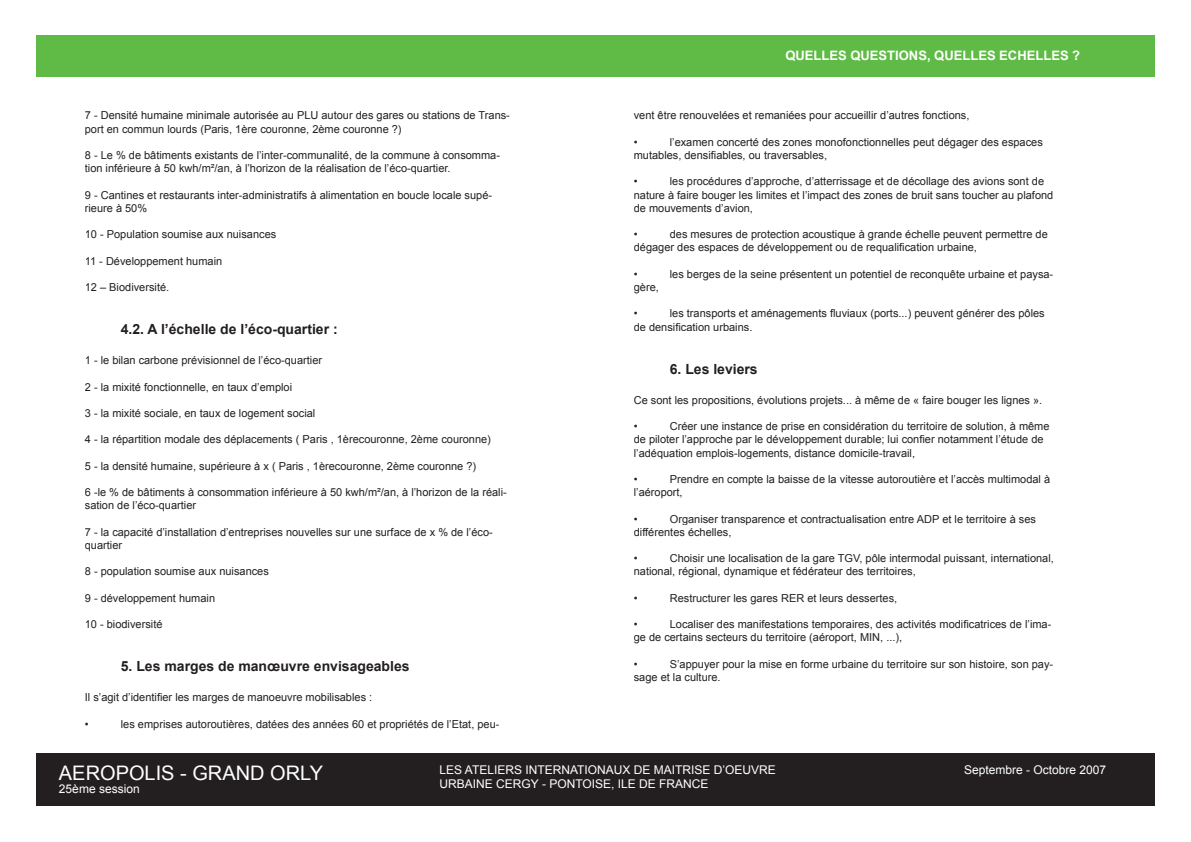
<style>
.page{position:relative;width:1191px;height:842px;background:#fff}
.page>*{position:absolute;margin:0;border:0;box-sizing:border-box;transform-origin:0 0}
.t1{font:20px "Arial";color:#fff}
.t2{font:700 14px "Arial";color:#231f20}
.t3{font:700 13px "Arial";color:#fff}
.t4{font:12px/14.4px "Arial";color:#fff}
.t5{font:11px/13.2px "Arial";color:#231f20}
</style>
<div class="page">
<div style="left:36px;top:753px;width:1119px;height:52px;background:#231f20"></div>
<div style="left:36px;top:35px;width:1119px;height:42px;background:#60bb46"></div>
<p class="t5" style="left:85px;top:109px;width:426px">7 - Densité humaine minimale autorisée au PLU autour des gares ou stations de Trans&shy;port en commun lourds (Paris, 1ère couronne, 2ème couronne ?)</p>
<p class="t5" style="left:85px;top:149px;width:417px">8 - Le % de bâtiments existants de l’inter-communalité, de la commune à consomma&shy;tion inférieure à 50 kwh/m²/an, à l’horizon de la réalisation de l’éco-quartier.</p>
<p class="t5" style="left:85px;top:188px;width:409px">9 - Cantines et restaurants inter-administratifs à alimentation en boucle locale supé&shy;rieure à 50%</p>
<p class="t5" style="left:85px;top:228px;width:193px">10 - Population soumise aux nuisances</p>
<p class="t5" style="left:85px;top:254px;width:139px">11 - Développement humain</p>
<p class="t5" style="left:85px;top:281px;width:86px">12 – Biodiversité.</p>
<p class="t2" style="left:121px;top:320px;width:218px">4.2. A l’échelle de l’éco-quartier :</p>
<p class="t5" style="left:85px;top:354px;width:239px">1 - le bilan carbone prévisionnel de l’éco-quartier</p>
<p class="t5" style="left:85px;top:380px;width:209px">2 - la mixité fonctionnelle, en taux d’emploi</p>
<p class="t5" style="left:85px;top:407px;width:232px">3 - la mixité sociale, en taux de logement social</p>
<p class="t5" style="left:85px;top:433px;width:407px">4 - la répartition modale des déplacements ( Paris , 1èrecouronne, 2ème couronne)</p>
<p class="t5" style="left:85px;top:459px;width:393px">5 - la densité humaine, supérieure à x ( Paris , 1èrecouronne, 2ème couronne ?)</p>
<p class="t5" style="left:85px;top:486px;width:423px">6 -le % de bâtiments à consommation inférieure à 50 kwh/m²/an, à l’horizon de la réali&shy;sation de l’éco-quartier</p>
<p class="t5" style="left:85px;top:525px;width:409px">7 - la capacité d’installation d’entreprises nouvelles sur une surface de x % de l’éco&shy;quartier</p>
<p class="t5" style="left:85px;top:565px;width:186px">8 - population soumise aux nuisances</p>
<p class="t5" style="left:85px;top:591px;width:132px">9 - développement humain</p>
<p class="t5" style="left:85px;top:618px;width:79px">10 - biodiversité</p>
<p class="t2" style="left:121px;top:657px;width:290px">5. Les marges de manœuvre envisageables</p>
<p class="t5" style="left:85px;top:691px;width:289px">Il s’agit d’identifier les marges de manoeuvre mobilisables :</p>
<p class="t5" style="left:85px;top:717px;width:5px">•</p>
<p class="t5" style="left:121px;top:717px;width:380px">les emprises autoroutières, datées des années 60 et propriétés de l’Etat, peu-</p>
<p class="t3" style="left:785px;top:47px;width:296px">QUELLES QUESTIONS, QUELLES ECHELLES ?</p>
<p class="t5" style="left:634px;top:109px;width:337px">vent être renouvelées et remaniées pour accueillir d’autres fonctions,</p>
<p class="t5" style="left:634px;top:135px;width:5px">•</p>
<p class="t5" style="left:634px;top:135px;width:410px;text-indent:36px">l’examen concerté des zones monofonctionnelles peut dégager des espaces mutables, densifiables, ou traversables,</p>
<p class="t5" style="left:634px;top:175px;width:5px">•</p>
<p class="t5" style="left:634px;top:175px;width:421px;text-indent:36px">les procédures d’approche, d’atterrissage et de décollage des avions sont de nature à faire bouger les limites et l’impact des zones de bruit sans toucher au plafond de mouvements d’avion,</p>
<p class="t5" style="left:634px;top:228px;width:5px">•</p>
<p class="t5" style="left:634px;top:228px;width:415px;text-indent:36px">des mesures de protection acoustique à grande échelle peuvent permettre de dégager des espaces de développement ou de requalification urbaine,</p>
<p class="t5" style="left:634px;top:267px;width:5px">•</p>
<p class="t5" style="left:670px;top:267px;width:385px">les berges de la seine présentent un potentiel de reconquête urbaine et paysa-</p>
<p class="t5" style="left:634px;top:281px;width:27px">gère,</p>
<p class="t5" style="left:634px;top:307px;width:5px">•</p>
<p class="t5" style="left:634px;top:307px;width:412px;text-indent:36px">les transports et aménagements fluviaux (ports...) peuvent générer des pôles de densification urbains.</p>
<p class="t2" style="left:670px;top:360px;width:89px">6. Les leviers</p>
<p class="t5" style="left:634px;top:393px;width:410px">Ce sont les propositions, évolutions projets... à même de « faire bouger les lignes ».</p>
<p class="t5" style="left:634px;top:420px;width:5px">•</p>
<p class="t5" style="left:634px;top:420px;width:417px;text-indent:36px">Créer une instance de prise en considération du territoire de solution, à même de piloter l’approche par le développement durable; lui confier notamment l’étude de l’adéquation emplois-logements, distance domicile-travail,</p>
<p class="t5" style="left:634px;top:473px;width:5px">•</p>
<p class="t5" style="left:634px;top:473px;width:418px;text-indent:36px">Prendre en compte la baisse de la vitesse autoroutière et l’accès multimodal à l’aéroport,</p>
<p class="t5" style="left:634px;top:512px;width:5px">•</p>
<p class="t5" style="left:634px;top:512px;width:404px;text-indent:36px">Organiser transparence et contractualisation entre ADP et le territoire à ses différentes échelles,</p>
<p class="t5" style="left:634px;top:552px;width:5px">•</p>
<p class="t5" style="left:634px;top:552px;width:421px;text-indent:36px">Choisir une localisation de la gare TGV, pôle intermodal puissant, international, national, régional, dynamique et fédérateur des territoires,</p>
<p class="t5" style="left:634px;top:591px;width:5px">•</p>
<p class="t5" style="left:670px;top:591px;width:229px">Restructurer les gares RER et leurs dessertes,</p>
<p class="t5" style="left:634px;top:618px;width:5px">•</p>
<p class="t5" style="left:634px;top:618px;width:419px;text-indent:36px">Localiser des manifestations temporaires, des activités modificatrices de l’ima&shy;ge de certains secteurs du territoire (aéroport, MIN, ...),</p>
<p class="t5" style="left:634px;top:657px;width:5px">•</p>
<p class="t5" style="left:634px;top:657px;width:421px;text-indent:36px">S’appuyer pour la mise en forme urbaine du territoire sur son histoire, son pay&shy;sage et la culture.</p>
<h1 class="t1" style="left:59px;top:759px;width:266px">AEROPOLIS - GRAND ORLY</h1>
<p class="t4" style="left:439px;top:762px;width:338px">LES ATELIERS INTERNATIONAUX DE MAITRISE D’OEUVRE<br>URBAINE CERGY - PONTOISE, ILE DE FRANCE</p>
<p class="t4" style="left:59px;top:782px;width:82px">25ème session</p>
<p class="t4" style="left:964px;top:762px;width:144px">Septembre - Octobre 2007</p>
</div>
